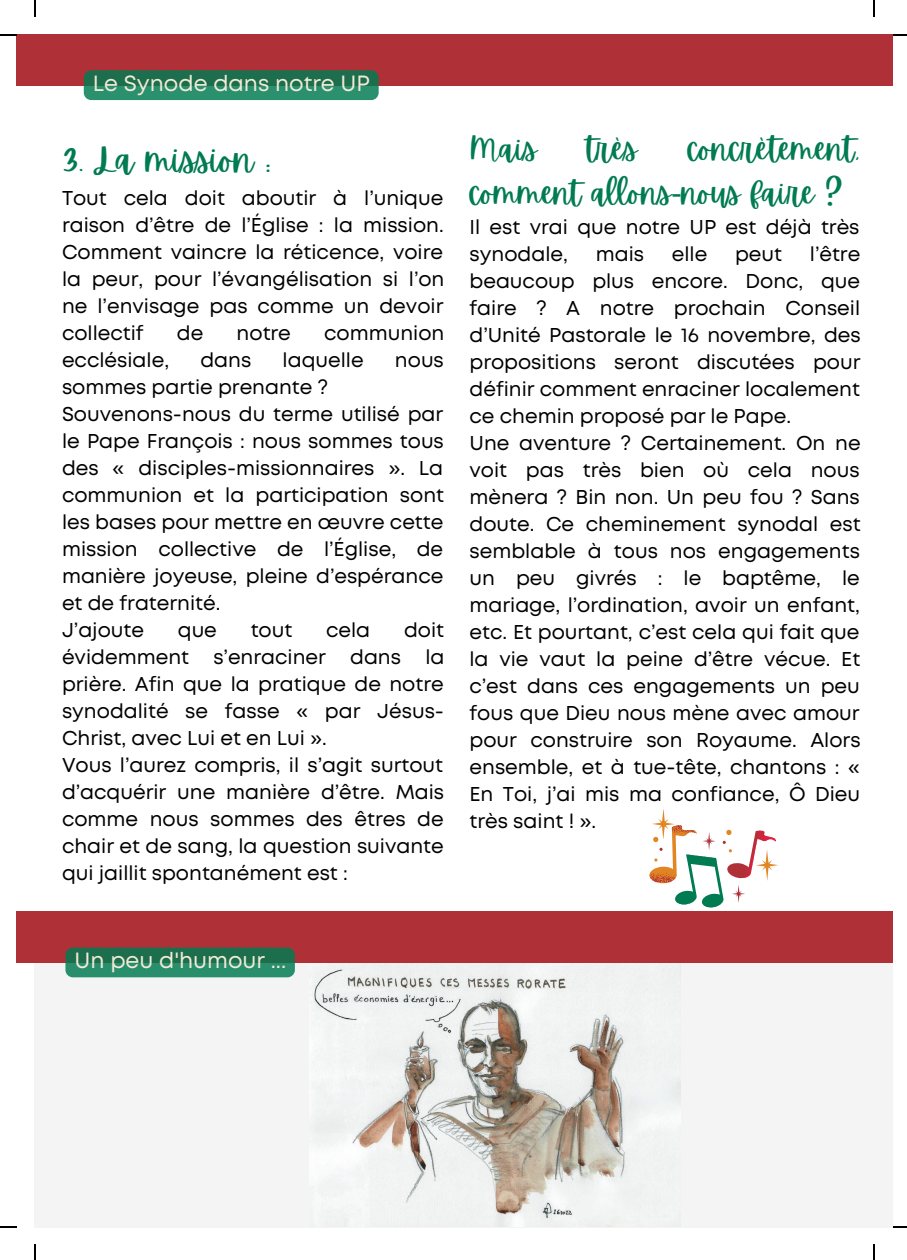
<style>
.page{position:relative;width:907px;height:1260px;background:#fff}
.page>*{position:absolute;margin:0;border:0;box-sizing:border-box;transform-origin:0 0}
.t1{font:36px "Apricots";color:#007b52}
.t2{font:32px/43.6px "Apricots";color:#007b52}
.t3{font:22px "Mont";color:#f0ead7}
.t4{font:20px/27px "Mont";color:#000}
.s1{font-family:"Noto Sans"}
</style>
<div class="page">
<div style="left:16px;top:34px;width:876px;height:52px;background:#af3137"></div>
<div style="left:34px;top:962px;width:858px;height:265px;background:#f4f4f4"></div>
<img style="left:309px;top:962px;width:371px;height:264px">
<div style="left:16px;top:911px;width:876px;height:51px;background:#af3137"></div>
<svg style="left:649px;top:808px;width:129px;height:99px"></svg>
<div style="left:84px;top:70px;width:294px;height:30px;background:#007b52;border-radius:7px;opacity:.84"></div>
<div style="left:65px;top:947px;width:230px;height:30px;background:#007b52;border-radius:7px;opacity:.84"></div>
<svg style="left:34px;top:0;width:2px;height:16px"></svg>
<svg style="left:0;top:34px;width:16px;height:2px"></svg>
<svg style="left:873px;top:0;width:1px;height:16px"></svg>
<svg style="left:892px;top:34px;width:15px;height:2px"></svg>
<svg style="left:34px;top:1244px;width:2px;height:15px"></svg>
<svg style="left:0;top:1226px;width:16px;height:1px"></svg>
<svg style="left:873px;top:1244px;width:1px;height:15px"></svg>
<svg style="left:892px;top:1226px;width:15px;height:1px"></svg>
<p class="t3" style="left:93px;top:75px;width:278px">Le Synode dans notre UP</p>
<h1 class="t1" style="left:62px;top:138px;width:211px">3. La mission :</h1>
<p class="t4" style="left:62px;top:186px;width:384px;text-align:justify">Tout cela doit aboutir à l’unique raison d’être de l’Église : la mission.<br>Comment vaincre la réticence, voire la peur, pour l’évangélisation si l’on ne l’envisage pas comme un devoir collectif</p>
<p class="t4" style="left:177px;top:321px;width:28px">de</p>
<p class="t4" style="left:237px;top:321px;width:56px">notre</p>
<p class="t4" style="left:324px;top:321px;width:122px">communion</p>
<p class="t4" style="left:62px;top:348px;width:109px">ecclésiale,</p>
<p class="t4" style="left:200px;top:348px;width:52px">dans</p>
<p class="t4" style="left:282px;top:348px;width:83px">laquelle</p>
<p class="t4" style="left:395px;top:348px;width:50px">nous</p>
<p class="t4" style="left:62px;top:375px;width:383px">sommes partie prenante ?<br>Souvenons-nous du terme utilisé par le Pape François : nous sommes tous des « disciples-missionnaires ». La communion et la participation sont les bases pour mettre en œuvre cette mission collective de l’Église, de manière joyeuse, pleine d’espérance et de fraternité.<br>J’ajoute</p>
<p class="t4" style="left:62px;top:618px;width:384px;text-indent:342px">doit évidemment s’enraciner dans la prière. Afin que la pratique de notre synodalité se fasse « par Jésus-<br>Christ, avec Lui et en Lui ».<br>Vous l’aurez compris, il s’agit surtout d’acquérir une manière d’être. Mais comme nous sommes des êtres de chair et de sang, la question suivante qui jaillit spontanément est :</p>
<p class="t4" style="left:178px;top:618px;width:41px">que</p>
<p class="t4" style="left:251px;top:618px;width:43px">tout</p>
<p class="t4" style="left:326px;top:618px;width:46px">cela</p>
<h2 class="t2" style="left:469px;top:128px;width:392px;text-indent:218px">concrètement, comment allons<span class="s1">-</span>nous faire ?</h2>
<p class="t4" style="left:469px;top:215px;width:391px">Il est vrai que notre UP est déjà très synodale,</p>
<h2 class="t2" style="left:469px;top:128px;width:69px">Mais</h2>
<h2 class="t2" style="left:587px;top:128px;width:52px">très</h2>
<p class="t4" style="left:469px;top:242px;width:393px;text-indent:340px">l’être beaucoup plus encore. Donc, que faire ? A notre prochain Conseil d’Unité Pastorale le 16 novembre, des propositions seront discutées pour définir comment enraciner localement ce chemin proposé par le Pape.<br>Une aventure ? Certainement. On ne voit pas très bien où cela nous mènera ? Bin non. Un peu fou ? Sans doute. Ce cheminement synodal est semblable à tous nos engagements un peu givrés : le baptême, le mariage, l’ordination, avoir un enfant, etc. Et pourtant, c’est cela qui fait que la vie vaut la peine d’être vécue. Et c’est dans ces engagements un peu fous que Dieu nous mène avec amour pour construire son Royaume. Alors ensemble, et à tue-tête, chantons : «<br>En Toi, j’ai mis ma confiance, Ô Dieu très saint ! ».</p>
<p class="t4" style="left:595px;top:242px;width:50px">mais</p>
<p class="t4" style="left:671px;top:242px;width:37px">elle</p>
<p class="t4" style="left:735px;top:242px;width:49px">peut</p>
<p class="t3" style="left:75px;top:952px;width:213px">Un peu d'humour ...</p>
</div>
